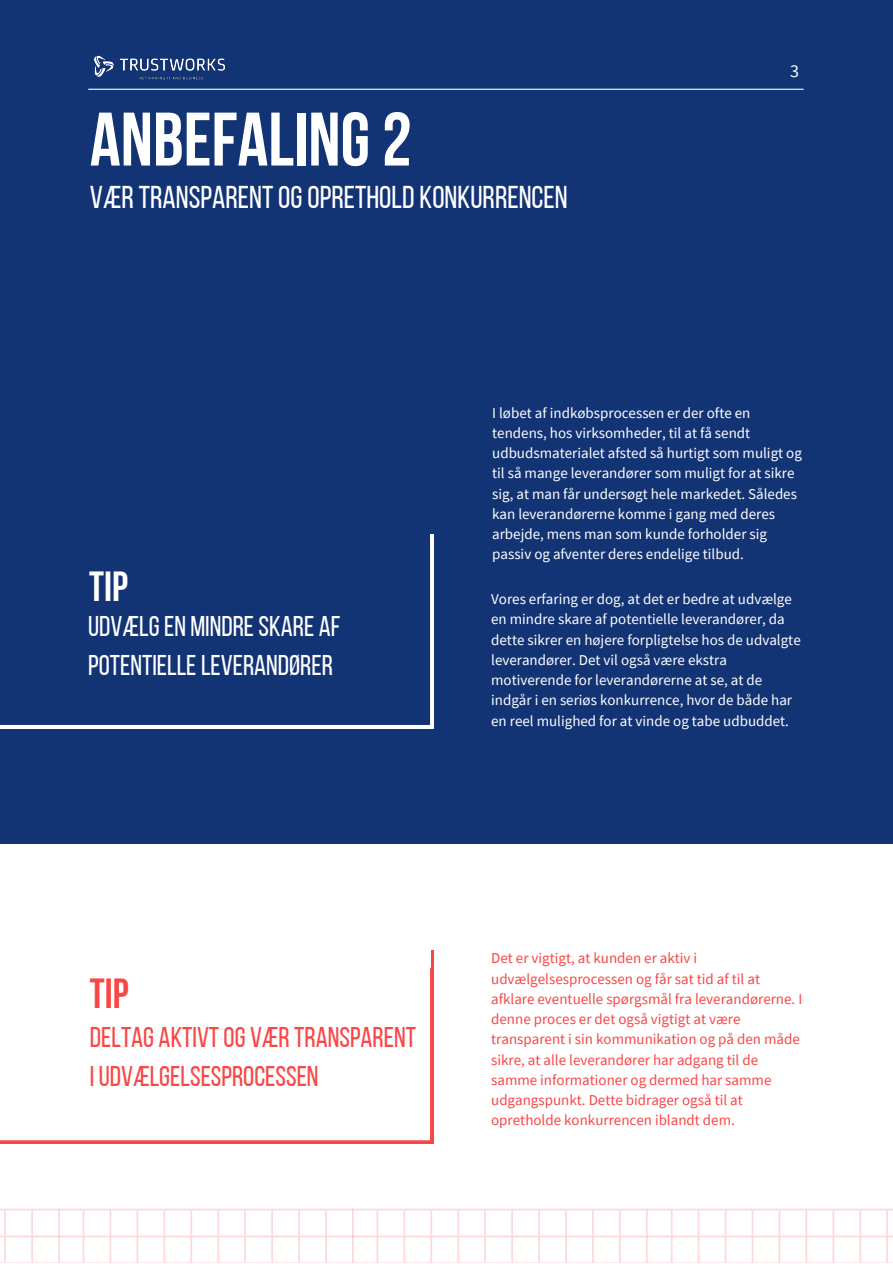
<style>
.page{position:relative;width:893px;height:1264px;background:#fff}
.page>*{position:absolute;margin:0;border:0;box-sizing:border-box;transform-origin:0 0}
.t1{font:700 75.6px "Bebas Neue";color:#fff}
.t2{font:700 42px "Bebas Neue";color:#fff}
.t3{font:700 42px "Bebas Neue";color:#f84746}
.t4{font:31.5px "Bebas Neue";color:#fff}
.t5{font:28.5px "Bebas Neue";color:#f84746}
.t6{font:28.5px "Bebas Neue";color:#fff}
.t7{font:18px "Source Sans Pro";color:#fff}
.t8{font:15px/20.2px "Source Sans Pro";color:#fff}
.t9{font:15px/20.2px "Source Sans Pro";color:#f84746}
</style>
<div class="page">
<svg style="left:0;top:1208px;width:892px;height:54px"></svg>
<div style="left:0;top:0;width:892px;height:844px;background:#123374"></div>
<hr style="left:88px;top:89px;width:715px;height:1px;background:#fff">
<img style="left:94px;top:55px;width:131px;height:25px">
<svg style="left:0;top:535px;width:433px;height:193px"></svg>
<div style="left:0;top:514px;width:430px;height:53px;background:#123374"></div>
<svg style="left:0;top:950px;width:433px;height:193px"></svg>
<div style="left:0;top:913px;width:430px;height:54px;background:#fff"></div>
<p class="t1" style="left:90px;top:109px;width:323px">ANBEFALING2</p>
<p class="t4" style="left:90px;top:185px;width:479px">VÆR TRANSPARENT OG OPRETHOLD KONKURRENCEN</p>
<p class="t7" style="left:790px;top:60px;width:10px">3</p>
<p class="t2" style="left:89px;top:569px;width:40px">TIP</p>
<p class="t6" style="left:88px;top:614px;width:254px">UDVÆLGEN MINDRESKARE AF</p>
<p class="t6" style="left:88px;top:653px;width:246px">POTENTIELLELEVERANDØRER</p>
<p class="t8" style="left:492px;top:402px;width:311px">I løbet af indkøbsprocessen er der ofte en tendens, hos virksomheder, til at få sendt udbudsmaterialet afsted så hurtigt som muligt og til så mange leverandører som muligt for at sikre sig, at man får undersøgt hele markedet. Således kan leverandørerne komme i gang med deres arbejde, mens man som kunde forholder sig passiv og afventer deres endelige tilbud.</p>
<p class="t8" style="left:491px;top:588px;width:311px">Vores erfaring er dog, at det er bedre at udvælge en mindre skare af potentielle leverandører, da dette sikrer en højere forpligtelse hos de udvalgte leverandører. Det vil også være ekstra motiverende for leverandørerne at se, at de indgår i en seriøs konkurrence, hvor de både har en reel mulighed for at vinde og tabe udbuddet.</p>
<p class="t3" style="left:90px;top:976px;width:40px">TIP</p>
<p class="t5" style="left:90px;top:1025px;width:327px">DELTAG AKTIVTOG VÆRTRANSPARENT</p>
<p class="t5" style="left:90px;top:1065px;width:230px">I UDVÆLGELSESPROCESSEN</p>
<p class="t9" style="left:491px;top:947px;width:312px">Det er vigtigt, at kunden er aktiv i udvælgelsesprocessen og får sat tid af til at afklare eventuelle spørgsmål fra leverandørerne. I denne proces er det også vigtigt at være transparent i sin kommunikation og på den måde sikre, at alle leverandører har adgang til de samme informationer og dermed har samme udgangspunkt. Dette bidrager også til at opretholde konkurrencen iblandt dem.</p>
</div>
